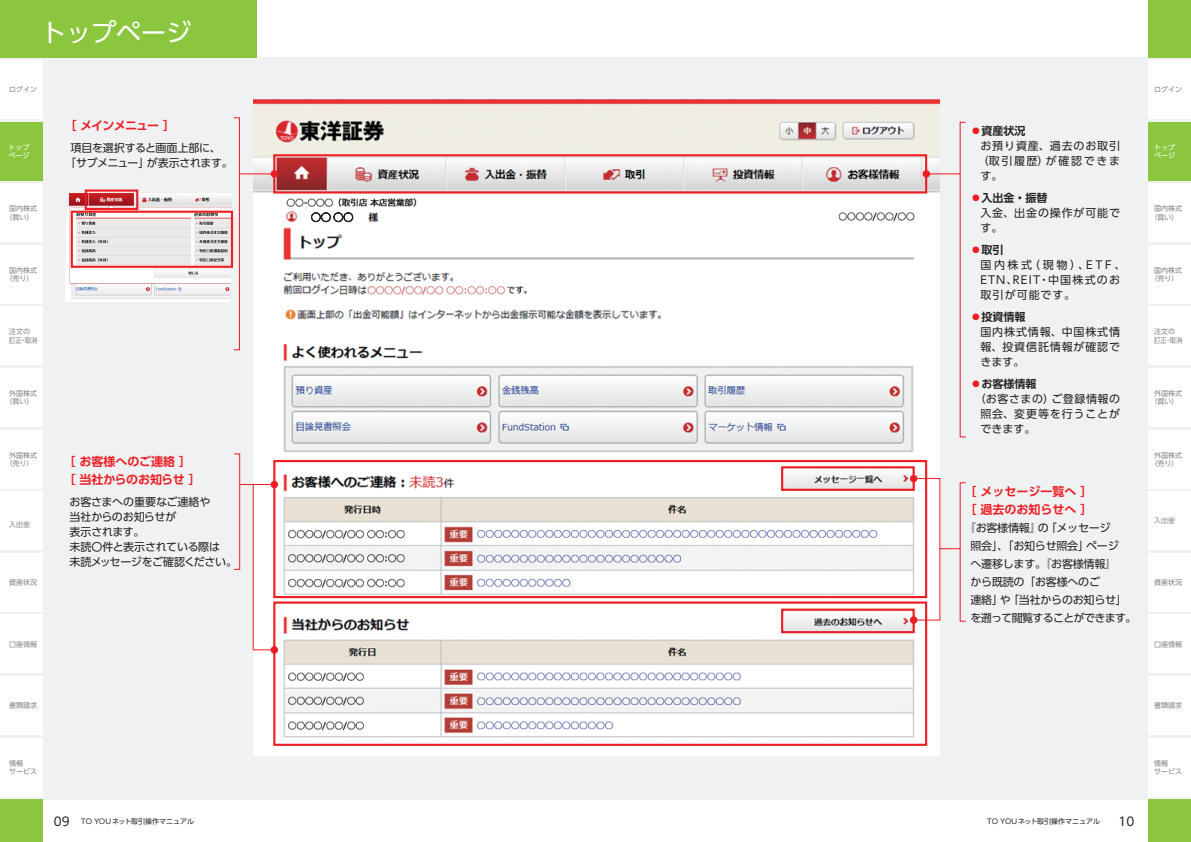
<style>
.page{position:relative;width:1191px;height:842px;background:#fff}
.page>*{position:absolute;margin:0;border:0;box-sizing:border-box;transform-origin:0 0}
.t1{font:25px "UD Shin Go Pro";color:#fff}
.t2{font:700 12px/18px "UD Shin Go Pro De";color:#ee1d23}
.t3{font:700 12px "UD Shin Go Pro De";letter-spacing:-.07em;color:#ee1d23}
.t4{font:12px "UD Shin Go Pro";color:#231f20}
.t5{font:11px/15px "UD Shin Go Pro";letter-spacing:-.005em;color:#231f20;text-align:justify}
.t6{font:11px/15px "UD Shin Go Pro";letter-spacing:-.025em;color:#231f20}
.t7{font:11px/15px "UD Shin Go Pro";letter-spacing:.11em;color:#231f20}
.t8{font:11px/15px "UD Shin Go Pro";letter-spacing:-.03em;color:#231f20;text-align:center}
.t9{font:700 11px "UD Shin Go Pro De";color:#231f20}
.t10{font:11px/15px "UD Shin Go Pro";letter-spacing:.075em;color:#231f20}
.t11{font:7px/8.4px "UD Shin Go Pro";color:#808285;text-align:center}
.t12{font:7px "UD Shin Go Pro";color:#231f20}
.t13{font:7px/8.4px "UD Shin Go Pro";color:#fff}
.s1{color:#ee1d23}
.s2{font-size:12px}
</style>
<div class="page">
<div style="left:0;top:57px;width:1191px;height:742px;background:#f0f1f2"></div>
<div style="left:0;top:799px;width:43px;height:43px;background:#8bc63e"></div>
<div style="left:0;top:0;width:256px;height:57px;background:#8bc63e"></div>
<div style="left:1148px;top:0;width:43px;height:57px;background:#8bc63e"></div>
<div style="left:1148px;top:799px;width:43px;height:43px;background:#8bc63e"></div>
<div style="left:0;top:738px;width:43px;height:58px;background:#fff"></div>
<div style="left:0;top:676px;width:43px;height:59px;background:#fff"></div>
<div style="left:0;top:615px;width:43px;height:58px;background:#fff"></div>
<div style="left:0;top:553px;width:43px;height:59px;background:#fff"></div>
<div style="left:0;top:491px;width:43px;height:59px;background:#fff"></div>
<div style="left:0;top:430px;width:43px;height:58px;background:#fff"></div>
<div style="left:0;top:368px;width:43px;height:59px;background:#fff"></div>
<div style="left:0;top:307px;width:43px;height:58px;background:#fff"></div>
<div style="left:0;top:245px;width:43px;height:59px;background:#fff"></div>
<div style="left:0;top:183px;width:43px;height:59px;background:#fff"></div>
<div style="left:0;top:60px;width:43px;height:59px;background:#fff"></div>
<div style="left:1148px;top:738px;width:43px;height:58px;background:#fff"></div>
<div style="left:1148px;top:676px;width:43px;height:59px;background:#fff"></div>
<div style="left:1148px;top:615px;width:43px;height:58px;background:#fff"></div>
<div style="left:1148px;top:553px;width:43px;height:59px;background:#fff"></div>
<div style="left:1148px;top:491px;width:43px;height:59px;background:#fff"></div>
<div style="left:1148px;top:430px;width:43px;height:58px;background:#fff"></div>
<div style="left:1148px;top:368px;width:43px;height:59px;background:#fff"></div>
<div style="left:1148px;top:307px;width:43px;height:58px;background:#fff"></div>
<div style="left:1148px;top:245px;width:43px;height:59px;background:#fff"></div>
<div style="left:1148px;top:183px;width:43px;height:59px;background:#fff"></div>
<div style="left:1148px;top:60px;width:43px;height:59px;background:#fff"></div>
<div style="left:1148px;top:122px;width:43px;height:58px;background:#8bc63e"></div>
<div style="left:0;top:122px;width:43px;height:58px;background:#8bc63e"></div>
<img style="left:253px;top:99px;width:687px;height:656px">
<div style="left:273px;top:154px;width:654px;height:40px;border:2px solid #ee1d23"></div>
<div style="left:781px;top:466px;width:133px;height:25px;border:2px solid #ee1d23"></div>
<div style="left:781px;top:609px;width:133px;height:24px;border:2px solid #ee1d23"></div>
<div style="left:273px;top:460px;width:654px;height:138px;border:2px solid #ee1d23"></div>
<div style="left:273px;top:601px;width:654px;height:145px;border:2px solid #ee1d23"></div>
<div style="left:233px;top:117px;width:7px;height:233px;border:1px solid #ee1d23"></div>
<div style="left:233px;top:453px;width:7px;height:117px;border:1px solid #ee1d23"></div>
<hr style="left:240px;top:484px;width:34px;height:1px;background:#ee1d23">
<div style="left:271px;top:481px;width:7px;height:7px;background:#ee1d23;border-radius:50%"></div>
<div style="left:910px;top:475px;width:7px;height:7px;background:#ee1d23;border-radius:50%"></div>
<svg style="left:912px;top:478px;width:49px;height:143px"></svg>
<div style="left:910px;top:616px;width:7px;height:8px;background:#ee1d23;border-radius:50%"></div>
<hr style="left:926px;top:173px;width:34px;height:1px;background:#ee1d23">
<div style="left:922px;top:170px;width:8px;height:8px;background:#ee1d23;border-radius:50%"></div>
<svg style="left:252px;top:483px;width:23px;height:168px"></svg>
<div style="left:271px;top:646px;width:7px;height:7px;background:#ee1d23;border-radius:50%"></div>
<hr style="left:240px;top:173px;width:34px;height:1px;background:#ee1d23">
<div style="left:271px;top:170px;width:7px;height:8px;background:#ee1d23;border-radius:50%"></div>
<div style="left:300px;top:212px;width:62px;height:11px;background:#fff"></div>
<svg style="left:311px;top:212px;width:42px;height:10px"></svg>
<img style="left:65px;top:192px;width:167px;height:110px">
<div style="left:71px;top:211px;width:162px;height:57px;border:2px solid #ee1d23"></div>
<div style="left:85px;top:189px;width:53px;height:21px;border:2px solid #ee1d23"></div>
<h1 class="t1" style="left:41px;top:12px;width:151px">トップページ</h1>
<p class="t11" style="left:9px;top:85px;width:29px">ログイン</p>
<p class="t11" style="left:1154px;top:85px;width:29px">ログイン</p>
<p class="t3" style="left:65px;top:116px;width:112px">［ メインメニュー ］</p>
<p class="t8" style="left:65px;top:140px;width:169px">項目を選択すると画面上部に、<br>「サブメニュー」が表示されます。</p>
<p class="t9" style="left:970px;top:122px;width:56px"><span class="s1">●</span>資産状況</p>
<p class="t5" style="left:977px;top:138px;width:144px">お預り資産、過去のお取引（取引履歴）が確認できます。</p>
<p class="t9" style="left:970px;top:189px;width:78px"><span class="s1">●</span>入出金・振替</p>
<p class="t10" style="left:980px;top:205px;width:141px">入金、出金の操作が可能です。</p>
<p class="t9" style="left:970px;top:241px;width:34px"><span class="s1">●</span>取引</p>
<p class="t7" style="left:980px;top:257px;width:147px">国内株式（現物）、ETF、<br>ETN、REIT・中国株式のお取引が可能です。</p>
<p class="t9" style="left:970px;top:308px;width:56px"><span class="s1">●</span>投資情報</p>
<p class="t5" style="left:980px;top:324px;width:141px">国内株式情報、中国株式情報、投資信託情報が確認できます。</p>
<p class="t9" style="left:970px;top:375px;width:67px"><span class="s1">●</span>お客様情報</p>
<p class="t5" style="left:980px;top:391px;width:141px;text-indent:-6px">（お客さまの）ご登録情報の照会、変更等を行うことができます。</p>
<p class="t13" style="left:9px;top:142px;width:22px">トップページ</p>
<p class="t13" style="left:1154px;top:142px;width:22px">トップページ</p>
<p class="t11" style="left:6px;top:204px;width:33px">国内株式（買い）</p>
<p class="t11" style="left:1150px;top:204px;width:33px">国内株式（買い）</p>
<p class="t11" style="left:6px;top:266px;width:33px">国内株式（売り）</p>
<p class="t11" style="left:1150px;top:266px;width:33px">国内株式（売り）</p>
<p class="t11" style="left:9px;top:327px;width:30px;text-align:left">注文の訂正・取消</p>
<p class="t11" style="left:1154px;top:327px;width:30px;text-align:left">注文の訂正・取消</p>
<p class="t11" style="left:6px;top:389px;width:33px">外国株式（買い）</p>
<p class="t11" style="left:1150px;top:389px;width:33px">外国株式（買い）</p>
<p class="t11" style="left:6px;top:450px;width:33px">外国株式（売り）</p>
<p class="t11" style="left:9px;top:519px;width:22px">入出金</p>
<p class="t11" style="left:9px;top:578px;width:29px">資産状況</p>
<p class="t2" style="left:64px;top:452px;width:139px">［ お客様へのご連絡 ］［ 当社からのお知らせ ］</p>
<p class="t6" style="left:69px;top:494px;width:169px">お客さまへの重要なご連絡や<br>当社からのお知らせが<br>表示されます。<br>未読〇件と表示されている際は<br>未読メッセージをご確認ください。</p>
<p class="t2" style="left:964px;top:482px;width:129px">［ メッセージ一覧へ ］［ 過去のお知らせへ ］</p>
<p class="t5" style="left:970px;top:518px;width:168px;line-height:18px;text-align:left;text-indent:-6px">『お客様情報』の「メッセージ<br>照会」、「お知らせ照会」ページ<br>へ遷移します。『お客様情報』<br>から既読の「お客様へのご<br>連絡」や「当社からのお知らせ」を遡って閲覧することができます。</p>
<p class="t11" style="left:1150px;top:450px;width:33px">外国株式（売り）</p>
<p class="t11" style="left:1154px;top:516px;width:22px">入出金</p>
<p class="t11" style="left:1154px;top:578px;width:29px">資産状況</p>
<p class="t11" style="left:9px;top:639px;width:29px">口座情報</p>
<p class="t11" style="left:1154px;top:639px;width:29px">口座情報</p>
<p class="t11" style="left:9px;top:701px;width:29px">書類請求</p>
<p class="t11" style="left:9px;top:758px;width:29px;text-align:left">情報<br>サービス</p>
<p class="t12" style="left:54px;top:816px;width:142px"><span class="s2">09</span> TO YOUネット取引操作マニュアル</p>
<p class="t12" style="left:987px;top:816px;width:114px">TO YOU ネット取引操作マニュアル</p>
<p class="t4" style="left:1118px;top:812px;width:17px">10</p>
<p class="t11" style="left:1154px;top:701px;width:29px">書類請求</p>
<p class="t11" style="left:1154px;top:758px;width:29px;text-align:left">情報<br>サービス</p>
</div>
